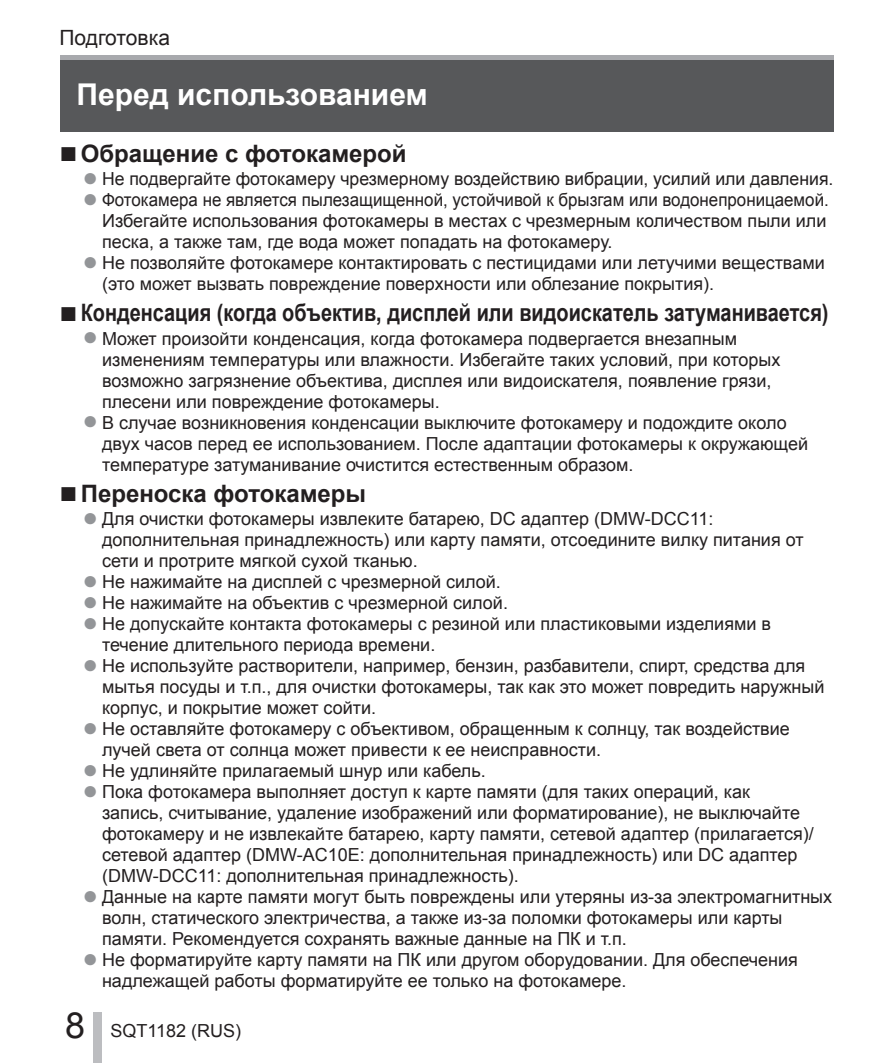
<style>
.page{position:relative;width:893px;height:1063px;background:#fff}
.page>*{position:absolute;margin:0;border:0;box-sizing:border-box;transform-origin:0 0}
.t1{font:700 30px "Arial";color:#fff}
.t2{font:700 24px "Arial";color:#231f20;scale:.83 1}
.t3{font:700 24px "Arial";color:#231f20}
.t4{font:21px "Arial";color:#231f20}
.t5{font:18px/21px "Arial";color:#231f20}
.t6{font:18px/21px "Arial";color:#231f20;scale:.94 1}
.s1{font-weight:400;font-size:30px}
.s2{font-size:26.1px;color:#939598}
.s3{font-size:36px}
</style>
<div class="page">
<div style="left:60px;top:55px;width:773px;height:77px;background:#57585a"></div>
<div style="left:60px;top:55px;width:773px;height:5px;background:#a8a9ad"></div>
<div style="left:94px;top:1012px;width:8px;height:51px;background:#bcbdc0"></div>
<p class="t4" style="left:60px;top:26px;width:112px">Подготовка</p>
<h1 class="t1" style="left:77px;top:78px;width:353px">Перед использованием</h1>
<h2 class="t3" style="left:60px;top:140px;width:349px"><span class="s1">■</span>Обращение с фотокамерой</h2>
<p class="t5" style="left:82px;top:168px;width:752px"><span class="s2">●</span> Не подвергайте фотокамеру чрезмерному воздействию вибрации, усилий или давления.</p>
<p class="t6" style="left:102px;top:189px;width:775px;text-indent:-20px"><span class="s2">●</span> Фотокамера не является пылезащищенной, устойчивой к брызгам или водонепроницаемой.<br>Избегайте использования фотокамеры в местах с чрезмерным количеством пыли или песка, а также там, где вода может попадать на фотокамеру.</p>
<p class="t5" style="left:102px;top:252px;width:724px;text-indent:-20px"><span class="s2">●</span> Не позволяйте фотокамере контактировать с пестицидами или летучими веществами (это может вызвать повреждение поверхности или облезание покрытия).</p>
<h2 class="t2" style="left:60px;top:300px;width:928px"><span class="s1">■</span>Конденсация (когда объектив, дисплей или видоискатель затуманивается)</h2>
<p class="t5" style="left:102px;top:328px;width:680px;text-indent:-20px"><span class="s2">●</span> Может произойти конденсация, когда фотокамера подвергается внезапным изменениям температуры или влажности. Избегайте таких условий, при которых возможно загрязнение объектива, дисплея или видоискателя, появление грязи, плесени или повреждение фотокамеры.</p>
<p class="t5" style="left:102px;top:412px;width:708px;text-indent:-20px"><span class="s2">●</span> В случае возникновения конденсации выключите фотокамеру и подождите около двух часов перед ее использованием. После адаптации фотокамеры к окружающей температуре затуманивание очистится естественным образом.</p>
<h2 class="t3" style="left:60px;top:480px;width:308px"><span class="s1">■</span>Переноска фотокамеры</h2>
<p class="t5" style="left:102px;top:508px;width:703px;text-indent:-20px"><span class="s2">●</span> Для очистки фотокамеры извлеките батарею, DC адаптер (DMW-DCC11: дополнительная принадлежность) или карту памяти, отсоедините вилку питания от сети и протрите мягкой сухой тканью.</p>
<p class="t5" style="left:82px;top:571px;width:420px"><span class="s2">●</span> Не нажимайте на дисплей с чрезмерной силой.</p>
<p class="t5" style="left:82px;top:592px;width:427px"><span class="s2">●</span> Не нажимайте на объектив с чрезмерной силой.</p>
<p class="t5" style="left:102px;top:613px;width:671px;text-indent:-20px"><span class="s2">●</span> Не допускайте контакта фотокамеры с резиной или пластиковыми изделиями в течение длительного периода времени.</p>
<p class="t5" style="left:102px;top:655px;width:724px;text-indent:-20px"><span class="s2">●</span> Не используйте растворители, например, бензин, разбавители, спирт, средства для мытья посуды и т.п., для очистки фотокамеры, так как это может повредить наружный корпус, и покрытие может сойти.</p>
<p class="t5" style="left:102px;top:718px;width:689px;text-indent:-20px"><span class="s2">●</span> Не оставляйте фотокамеру с объективом, обращенным к солнцу, так воздействие лучей света от солнца может привести к ее неисправности.</p>
<p class="t5" style="left:82px;top:760px;width:405px"><span class="s2">●</span> Не удлиняйте прилагаемый шнур или кабель.</p>
<p class="t5" style="left:102px;top:781px;width:713px;text-indent:-20px"><span class="s2">●</span> Пока фотокамера выполняет доступ к карте памяти (для таких операций, как запись, считывание, удаление изображений или форматирование), не выключайте фотокамеру и не извлекайте батарею, карту памяти, сетевой адаптер (прилагается)/ сетевой адаптер (DMW-AC10E: дополнительная принадлежность) или DC адаптер (DMW-DCC11: дополнительная принадлежность).</p>
<p class="t5" style="left:102px;top:886px;width:732px;text-indent:-20px"><span class="s2">●</span> Данные на карте памяти могут быть повреждены или утеряны из-за электромагнитных волн, статического электричества, а также из-за поломки фотокамеры или карты памяти. Рекомендуется сохранять важные данные на ПК и т.п.</p>
<p class="t5" style="left:102px;top:949px;width:697px;text-indent:-20px"><span class="s2">●</span> Не форматируйте карту памяти на ПК или другом оборудовании. Для обеспечения надлежащей работы форматируйте ее только на фотокамере.</p>
<p class="t5" style="left:65px;top:1021px;width:178px"><span class="s3">8</span> SQT1182 (RUS)</p>
</div>
